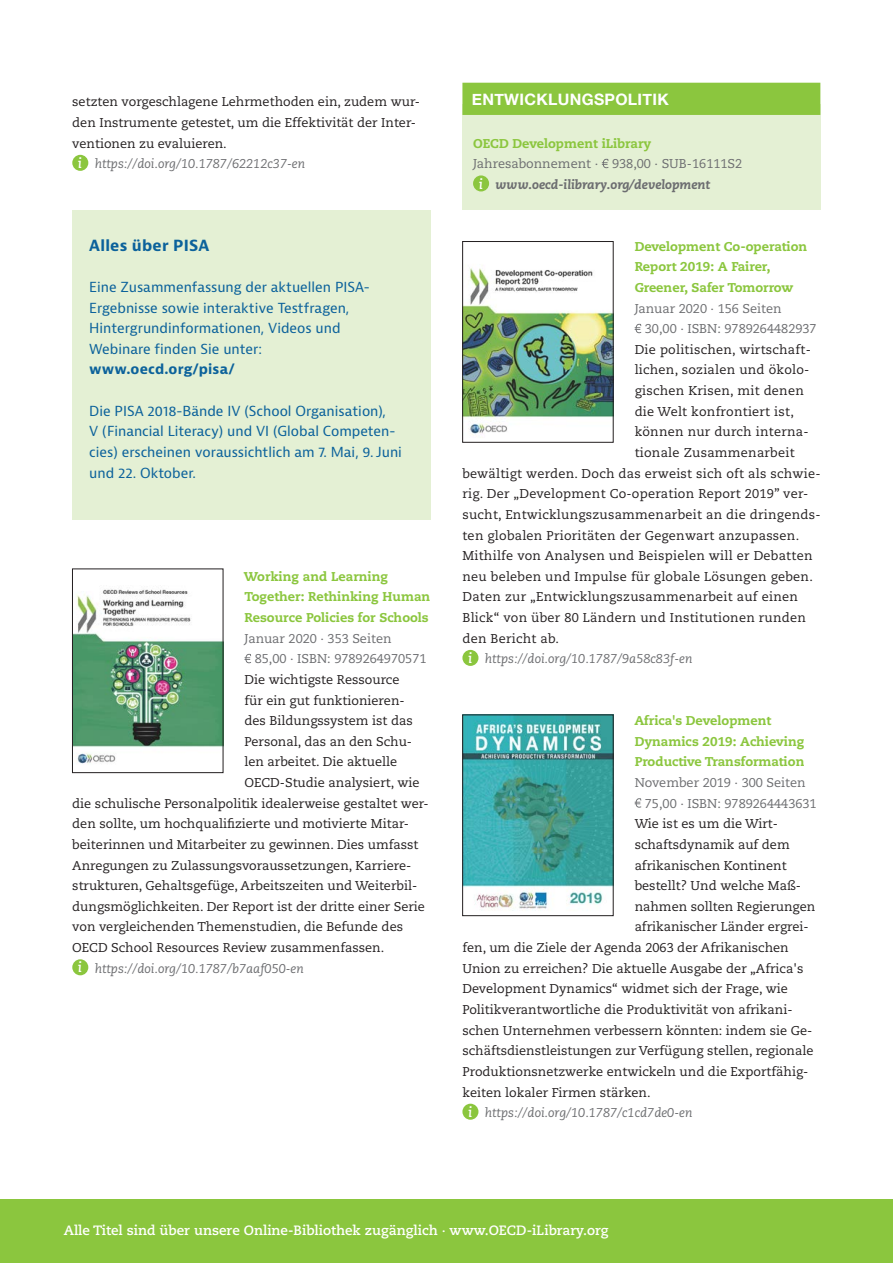
<style>
.page{position:relative;width:893px;height:1263px;background:#fff}
.page>*{position:absolute;margin:0;border:0;box-sizing:border-box;transform-origin:0 0}
.t1{font:700 15.75px "Helvetica Neue";letter-spacing:.02em;color:#fff}
.t2{font:700 15px "Bernina Sans";letter-spacing:.015em;color:#0c629b}
.t3{font:13.5px/20.7px "Bernina Sans";color:#0c629b}
.t4{font:700 13.5px "Caecilia";color:#fff}
.t5{font:700 13.5px "Bernina Sans";letter-spacing:.015em;color:#0c629b}
.t6{font:12.75px "Caecilia";color:#231f20}
.t7{font:12.75px "Caecilia";letter-spacing:.02em;color:#231f20}
.t8{font:800 12.75px/20.7px "Caecilia";color:#8bc63e}
.t9{font:12.75px/20.5px "Caecilia";color:#6c6d70}
.t10{font:italic 12.75px "Caecilia";color:#6c6d70}
.s1{font-weight:700;font-size:13.95px;color:#fff}
.s2{font-weight:700;font-style:italic;font-size:13.95px;color:#fff}
.s3{font-weight:800;font-style:italic}
</style>
<div class="page">
<div style="left:0;top:1199px;width:893px;height:64px;background:#8bc63e"></div>
<div style="left:72px;top:155px;width:16px;height:16px;background:#8bc63e;border-radius:50%"></div>
<div style="left:72px;top:210px;width:359px;height:309px;background:#e4f0d4"></div>
<img style="left:74px;top:589px;width:147px;height:175px">
<div style="left:72px;top:569px;width:151px;height:204px;border:1px solid #231f20"></div>
<svg style="left:244px;top:654px;width:7px;height:9px"></svg>
<div style="left:72px;top:959px;width:16px;height:16px;background:#8bc63e;border-radius:50%"></div>
<div style="left:462px;top:104px;width:359px;height:106px;background:#e4f0d4"></div>
<div style="left:462px;top:83px;width:358px;height:32px;background:#8bc63e"></div>
<svg style="left:602px;top:159px;width:6px;height:9px"></svg>
<div style="left:473px;top:175px;width:16px;height:16px;background:#8bc63e;border-radius:50%"></div>
<img style="left:464px;top:268px;width:147px;height:167px">
<div style="left:462px;top:241px;width:151px;height:201px;border:1px solid #231f20"></div>
<svg style="left:635px;top:324px;width:6px;height:9px"></svg>
<div style="left:462px;top:650px;width:16px;height:16px;background:#8bc63e;border-radius:50%"></div>
<img style="left:464px;top:717px;width:147px;height:194px">
<div style="left:462px;top:715px;width:151px;height:201px;border:1px solid #231f20"></div>
<svg style="left:635px;top:798px;width:6px;height:10px"></svg>
<div style="left:462px;top:1104px;width:16px;height:16px;background:#8bc63e;border-radius:50%"></div>
<p class="t6" style="left:72px;top:94px;width:349px">setzten vorgeschlagene Lehrmethoden ein, zudem wur-</p>
<p class="t6" style="left:72px;top:115px;width:345px">den Instrumente getestet, um die Effektivität der Inter-</p>
<p class="t6" style="left:72px;top:136px;width:156px">ventionen zu evaluieren.</p>
<p class="t10" style="left:78px;top:157px;width:229px"><span class="s1">i</span> https://doi.org/10.1787/62212c37-en</p>
<p class="t2" style="left:89px;top:235px;width:121px">Alles über PISA</p>
<p class="t3" style="left:89px;top:277px;width:282px">Eine Zusammenfassung der aktuellen PISA-Ergebnisse sowie interaktive Testfragen, Hintergrundinformationen, Videos und Webinare finden Sie unter:</p>
<p class="t5" style="left:89px;top:361px;width:147px">www.oecd.org/pisa/</p>
<p class="t3" style="left:89px;top:401px;width:314px">Die PISA 2018-Bände IV (School Organisation),<br>V (Financial Literacy) und VI (Global Competen&shy;cies) erscheinen voraussichtlich am 7. Mai, 9. Juni und 22. Oktober.</p>
<p class="t8" style="left:244px;top:566px;width:188px">Working and Learning<br>Together: Rethinking Human<br>Resource Policies for Schools</p>
<p class="t9" style="left:255px;top:628px;width:173px;text-indent:-10px">Januar 2020 · 353 Seiten<br>85,00 · ISBN: 9789264970571</p>
<p class="t6" style="left:244px;top:672px;width:157px">Die wichtigste Ressource</p>
<p class="t6" style="left:244px;top:693px;width:162px">für ein gut funktionieren-</p>
<p class="t6" style="left:244px;top:713px;width:170px">des Bildungssystem ist das</p>
<p class="t6" style="left:244px;top:734px;width:169px">Personal, das an den Schu-</p>
<p class="t6" style="left:244px;top:755px;width:154px">len arbeitet. Die aktuelle</p>
<p class="t6" style="left:244px;top:775px;width:177px">OECD-Studie analysiert, wie</p>
<p class="t6" style="left:72px;top:796px;width:358px">die schulische Personalpolitik idealerweise gestaltet wer-</p>
<p class="t6" style="left:72px;top:816px;width:338px">den sollte, um hochqualifizierte und motivierte Mitar-</p>
<p class="t6" style="left:72px;top:837px;width:348px">beiterinnen und Mitarbeiter zu gewinnen. Dies umfasst</p>
<p class="t6" style="left:72px;top:858px;width:341px">Anregungen zu Zulassungsvoraussetzungen, Karriere-</p>
<p class="t6" style="left:72px;top:878px;width:346px">strukturen, Gehaltsgefüge, Arbeitszeiten und Weiterbil-</p>
<p class="t6" style="left:72px;top:899px;width:354px">dungsmöglichkeiten. Der Report ist der dritte einer Serie</p>
<p class="t6" style="left:72px;top:920px;width:332px">von vergleichenden Themenstudien, die Befunde des</p>
<p class="t6" style="left:72px;top:940px;width:313px">OECD School Resources Review zusammenfassen.</p>
<p class="t10" style="left:78px;top:961px;width:227px"><span class="s1">i</span> https://doi.org/10.1787/b7aaf050-en</p>
<p class="t1" style="left:472px;top:87px;width:198px">ENTWICKLUNGSPOLITIK</p>
<p class="t8" style="left:473px;top:133px;width:180px">OECD Development iLibrary</p>
<p class="t9" style="left:479px;top:154px;width:265px;text-indent:-6px">Jahresabonnement · 938,00 · SUB-16111S2 <span class="s2">i</span> <span class="s3">www.oecd-ilibrary.org/development</span></p>
<p class="t8" style="left:635px;top:236px;width:174px">Development Co-operation<br>Report 2019: A Fairer,<br>Greener, Safer Tomorrow</p>
<p class="t9" style="left:645px;top:298px;width:173px;text-indent:-10px">Januar 2020 · 156 Seiten<br>30,00 · ISBN: 9789264482937</p>
<p class="t7" style="left:635px;top:342px;width:178px">Die politischen, wirtschaft-</p>
<p class="t7" style="left:635px;top:363px;width:176px">lichen, sozialen und ökolo-</p>
<p class="t7" style="left:635px;top:383px;width:171px">gischen Krisen, mit denen</p>
<p class="t7" style="left:635px;top:404px;width:161px">die Welt konfrontiert ist,</p>
<p class="t7" style="left:635px;top:425px;width:175px">können nur durch interna-</p>
<p class="t7" style="left:635px;top:445px;width:162px">tionale Zusammenarbeit</p>
<p class="t7" style="left:462px;top:466px;width:360px">bewältigt werden. Doch das erweist sich oft als schwie-</p>
<p class="t7" style="left:462px;top:486px;width:347px">rig. Der „Development Co-operation Report 2019” ver-</p>
<p class="t7" style="left:462px;top:507px;width:360px">sucht, Entwicklungszusammenarbeit an die dringends-</p>
<p class="t7" style="left:462px;top:528px;width:338px">ten globalen Prioritäten der Gegenwart anzupassen.</p>
<p class="t7" style="left:462px;top:548px;width:352px">Mithilfe von Analysen und Beispielen will er Debatten</p>
<p class="t7" style="left:462px;top:569px;width:352px">neu beleben und Impulse für globale Lösungen geben.</p>
<p class="t7" style="left:462px;top:590px;width:337px">Daten zur „Entwicklungszusammenarbeit auf einen</p>
<p class="t7" style="left:462px;top:610px;width:345px">Blick“ von über 80 Ländern und Institutionen runden</p>
<p class="t7" style="left:462px;top:631px;width:98px">den Bericht ab.</p>
<p class="t10" style="left:468px;top:652px;width:226px"><span class="s1">i</span> https://doi.org/10.1787/9a58c83f-en</p>
<p class="t8" style="left:634px;top:710px;width:172px">Africa's Development<br>Dynamics 2019: Achieving<br>Productive Transformation</p>
<p class="t9" style="left:645px;top:772px;width:173px;text-indent:-10px">November 2019 · 300 Seiten<br>75,00 · ISBN: 9789264443631</p>
<p class="t6" style="left:635px;top:816px;width:145px">Wie ist es um die Wirt-</p>
<p class="t6" style="left:635px;top:837px;width:157px">schaftsdynamik auf dem</p>
<p class="t6" style="left:635px;top:858px;width:153px">afrikanischen Kontinent</p>
<p class="t6" style="left:635px;top:878px;width:168px">bestellt? Und welche Maß-</p>
<p class="t6" style="left:635px;top:899px;width:182px">nahmen sollten Regierungen</p>
<p class="t6" style="left:635px;top:920px;width:176px">afrikanischer Länder ergrei-</p>
<p class="t6" style="left:462px;top:940px;width:328px">fen, um die Ziele der Agenda 2063 der Afrikanischen</p>
<p class="t6" style="left:462px;top:961px;width:342px">Union zu erreichen? Die aktuelle Ausgabe der „Africa's</p>
<p class="t6" style="left:462px;top:981px;width:327px">Development Dynamics“ widmet sich der Frage, wie</p>
<p class="t6" style="left:462px;top:1002px;width:332px">Politikverantwortliche die Produktivität von afrikani-</p>
<p class="t6" style="left:462px;top:1023px;width:351px">schen Unternehmen verbessern könnten: indem sie Ge-</p>
<p class="t6" style="left:462px;top:1043px;width:353px">schäftsdienstleistungen zur Verfügung stellen, regionale</p>
<p class="t6" style="left:462px;top:1064px;width:347px">Produktionsnetzwerke entwickeln und die Exportfähig-</p>
<p class="t6" style="left:462px;top:1085px;width:190px">keiten lokaler Firmen stärken.</p>
<p class="t10" style="left:468px;top:1105px;width:226px"><span class="s1">i</span> https://doi.org/10.1787/c1cd7de0-en</p>
<p class="t4" style="left:64px;top:1222px;width:546px">Alle Titel sind über unsere Online-Bibliothek zugänglich · www.OECD-iLibrary.org</p>
</div>
